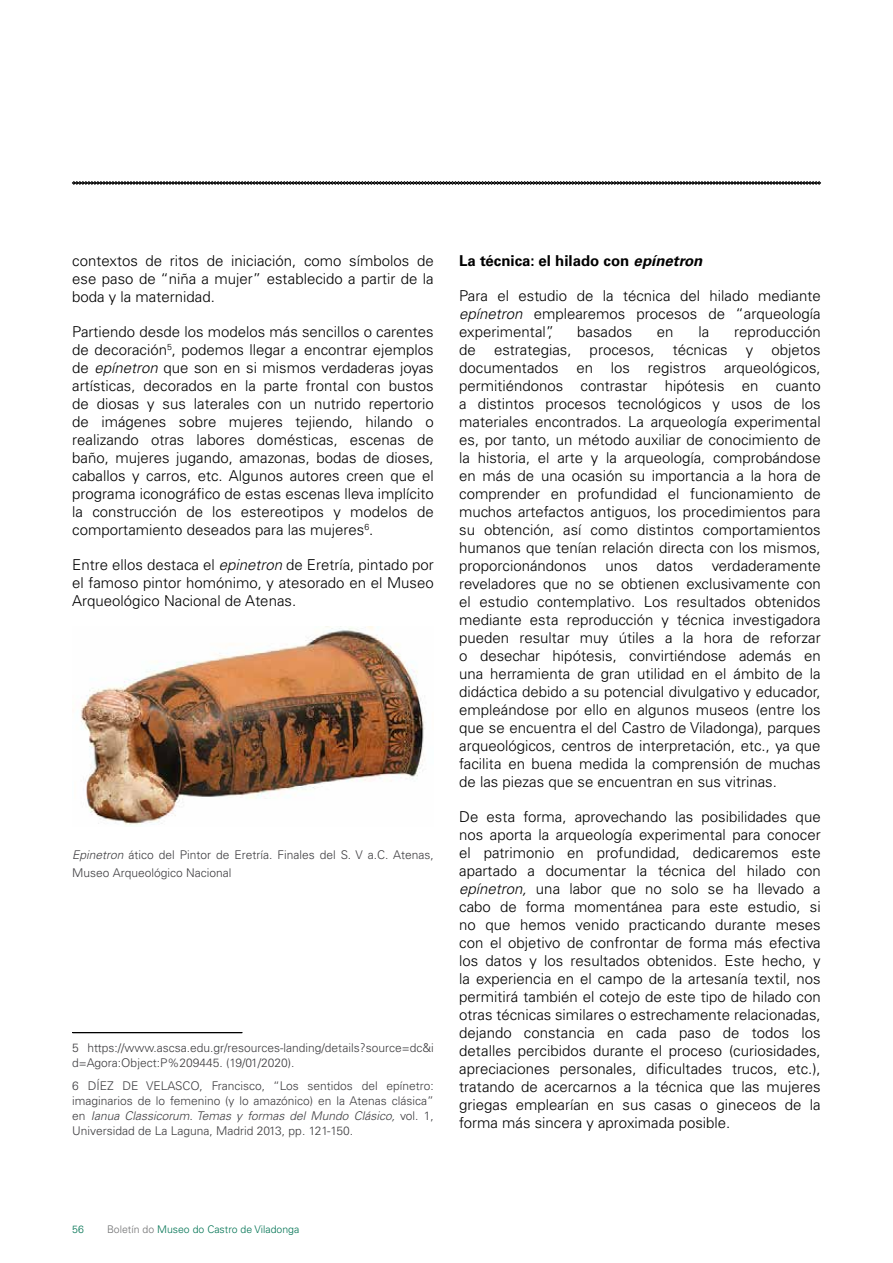
<style>
.page{position:relative;width:893px;height:1263px;background:#fff}
.page>*{position:absolute;margin:0;border:0;box-sizing:border-box;transform-origin:0 0}
.t1{font:300 15px/18px "Univers LT Std";color:#000;text-align:justify}
.t2{font:700 15px "Univers LT Std";color:#000}
.t3{font:300 12px/15px "Univers LT Std";color:#3e3d40}
.t4{font:300 10.5px "Univers LT Std";color:#007353}
.s1{font-style:italic}
.s2{color:#707172}
</style>
<div class="page">
<svg style="left:72px;top:181px;width:749px;height:4px;background:#616161"></svg>
<img style="left:80px;top:626px;width:345px;height:199px">
<svg style="left:72px;top:1032px;width:171px;height:1px"></svg>
<p class="t1" style="left:72px;top:252px;width:363px">contextos de ritos de iniciación, como símbolos de ese paso de “niña a mujer” establecido a partir de la boda y la maternidad.</p>
<p class="t1" style="left:72px;top:323px;width:363px">Partiendo desde los modelos más sencillos o carentes de decoración<sup>5</sup>, podemos llegar a encontrar ejemplos de <span class="s1">epínetron</span> que son en si mismos verdaderas joyas artísticas, decorados en la parte frontal con bustos de diosas y sus laterales con un nutrido repertorio de imágenes sobre mujeres tejiendo, hilando o realizando otras labores domésticas, escenas de baño, mujeres jugando, amazonas, bodas de dioses, caballos y carros, etc. Algunos autores creen que el programa iconográfico de estas escenas lleva implícito la construcción de los estereotipos y modelos de comportamiento deseados para las mujeres<sup>6</sup>.</p>
<p class="t1" style="left:72px;top:556px;width:363px">Entre ellos destaca el <span class="s1">epinetron</span> de Eretría, pintado por el famoso pintor homónimo, y atesorado en el Museo Arqueológico Nacional de Atenas.</p>
<p class="t3" style="left:72px;top:846px;width:363px;line-height:18px"><span class="s1">Epinetron</span> ático del Pintor de Eretría. Finales del S. V a.C. Atenas,<br>Museo Arqueológico Nacional</p>
<p class="t3" style="left:72px;top:1040px;width:363px">5 https://www.ascsa.edu.gr/resources-landing/details?source=dc&amp;i d=Agora:Object:P%209445. (19/01/2020).</p>
<p class="t3" style="left:72px;top:1079px;width:363px;text-align:justify">6 DÍEZ DE VELASCO, Francisco, “Los sentidos del epínetro: imaginarios de lo femenino (y lo amazónico) en la Atenas clásica” en <span class="s1">Ianua Classicorum. Temas y formas del Mundo Clásico,</span> vol. 1, Universidad de La Laguna, Madrid 2013, pp. 121-150.</p>
<p class="t2" style="left:459px;top:252px;width:245px">La técnica: el hilado con <span class="s1">epínetron</span></p>
<p class="t1" style="left:459px;top:287px;width:363px">Para el estudio de la técnica del hilado mediante <span class="s1">epínetron</span> emplearemos procesos de “arqueología experimental”,</p>
<p class="t1" style="left:459px;top:323px;width:363px;text-indent:275px">reproducción de estrategias, procesos, técnicas y objetos documentados en los registros arqueológicos, permitiéndonos contrastar hipótesis en cuanto a distintos procesos tecnológicos y usos de los materiales encontrados. La arqueología experimental es, por tanto, un método auxiliar de conocimiento de la historia, el arte y la arqueología, comprobándose en más de una ocasión su importancia a la hora de comprender en profundidad el funcionamiento de muchos artefactos antiguos, los procedimientos para su obtención, así como distintos comportamientos humanos que tenían relación directa con los mismos, proporcionándonos unos datos verdaderamente reveladores que no se obtienen exclusivamente con el estudio contemplativo. Los resultados obtenidos mediante esta reproducción y técnica investigadora pueden resultar muy útiles a la hora de reforzar o desechar hipótesis, convirtiéndose además en una herramienta de gran utilidad en el ámbito de la didáctica debido a su potencial divulgativo y educador, empleándose por ello en algunos museos (entre los que se encuentra el del Castro de Viladonga), parques arqueológicos, centros de interpretación, etc., ya que facilita en buena medida la comprensión de muchas de las piezas que se encuentran en sus vitrinas.</p>
<p class="t1" style="left:459px;top:808px;width:363px">De esta forma, aprovechando las posibilidades que nos aporta la arqueología experimental para conocer el patrimonio en profundidad, dedicaremos este apartado a documentar la técnica del hilado con <span class="s1">epínetron,</span> una labor que no solo se ha llevado a cabo de forma momentánea para este estudio, si no que hemos venido practicando durante meses con el objetivo de confrontar de forma más efectiva los datos y los resultados obtenidos. Este hecho, y la experiencia en el campo de la artesanía textil, nos permitirá también el cotejo de este tipo de hilado con otras técnicas similares o estrechamente relacionadas, dejando constancia en cada paso de todos los detalles percibidos durante el proceso (curiosidades, apreciaciones personales, dificultades trucos, etc.), tratando de acercarnos a la técnica que las mujeres griegas emplearían en sus casas o gineceos de la forma más sincera y aproximada posible.</p>
<p class="t1" style="left:577px;top:323px;width:57px">basados</p>
<p class="t1" style="left:657px;top:323px;width:18px">en</p>
<p class="t1" style="left:698px;top:323px;width:12px">la</p>
<p class="t4" style="left:72px;top:1223px;width:13px">56</p>
<p class="t4" style="left:107px;top:1223px;width:194px"><span class="s2">Boletín do</span> Museo do Castro de Viladonga</p>
</div>
